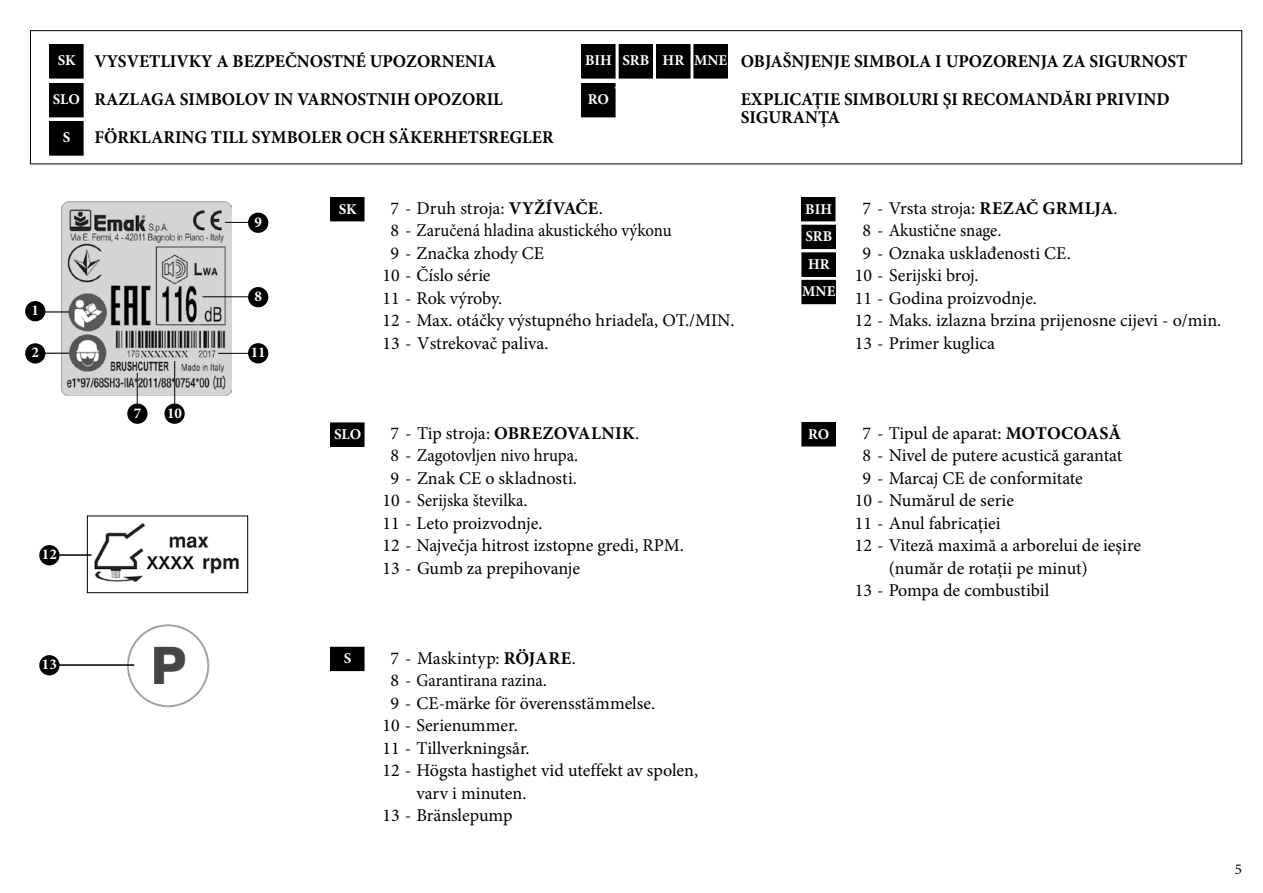
<style>
.page{position:relative;width:1263px;height:893px;background:#fff}
.page>*{position:absolute;margin:0;border:0;box-sizing:border-box;transform-origin:0 0}
.t1{font:18px "Minion Pro";color:#000}
.t2{font:700 18px/37.8px "Minion Pro";color:#000}
.t3{font:700 15px/27.6px "Minion Pro";color:#fff}
.t4{font:15px "Minion Pro";color:#000}
.s1{font-weight:700}
</style>
<div class="page">
<div style="left:582px;top:84px;width:33px;height:33px;background:#000"></div>
<div style="left:581px;top:83px;width:34px;height:34px;border:1px solid #000"></div>
<div style="left:582px;top:45px;width:33px;height:33px;background:#000"></div>
<div style="left:581px;top:44px;width:34px;height:34px;border:1px solid #000"></div>
<div style="left:619px;top:45px;width:33px;height:33px;background:#000"></div>
<div style="left:619px;top:44px;width:34px;height:34px;border:1px solid #000"></div>
<div style="left:657px;top:45px;width:33px;height:33px;background:#000"></div>
<div style="left:656px;top:44px;width:34px;height:34px;border:1px solid #000"></div>
<div style="left:694px;top:45px;width:33px;height:33px;background:#000"></div>
<div style="left:693px;top:44px;width:35px;height:34px;border:1px solid #000"></div>
<div style="left:331px;top:198px;width:33px;height:23px;background:#000"></div>
<div style="left:330px;top:197px;width:34px;height:24px;border:1px solid #000"></div>
<div style="left:331px;top:423px;width:33px;height:23px;background:#000"></div>
<div style="left:330px;top:423px;width:34px;height:24px;border:1px solid #000"></div>
<div style="left:331px;top:647px;width:33px;height:24px;background:#000"></div>
<div style="left:330px;top:647px;width:34px;height:24px;border:1px solid #000"></div>
<div style="left:802px;top:198px;width:33px;height:23px;background:#000"></div>
<div style="left:801px;top:197px;width:34px;height:24px;border:1px solid #000"></div>
<div style="left:802px;top:225px;width:33px;height:24px;background:#000"></div>
<div style="left:801px;top:225px;width:34px;height:24px;border:1px solid #000"></div>
<div style="left:802px;top:253px;width:33px;height:23px;background:#000"></div>
<div style="left:801px;top:252px;width:34px;height:25px;border:1px solid #000"></div>
<div style="left:802px;top:423px;width:33px;height:23px;background:#000"></div>
<div style="left:801px;top:422px;width:34px;height:24px;border:1px solid #000"></div>
<div style="left:30px;top:30px;width:1212px;height:134px;border:1px solid #000"></div>
<div style="left:50px;top:84px;width:33px;height:33px;background:#000"></div>
<div style="left:49px;top:83px;width:35px;height:34px;border:1px solid #000"></div>
<div style="left:50px;top:122px;width:33px;height:33px;background:#000"></div>
<div style="left:49px;top:121px;width:35px;height:35px;border:1px solid #000"></div>
<div style="left:50px;top:45px;width:33px;height:33px;background:#000"></div>
<div style="left:49px;top:44px;width:35px;height:34px;border:1px solid #000"></div>
<hr style="left:614px;top:87px;width:41px;height:1px;background:#fff">
<div style="left:802px;top:280px;width:33px;height:24px;background:#000"></div>
<div style="left:801px;top:280px;width:34px;height:24px;border:1px solid #000"></div>
<img style="left:91px;top:523px;width:148px;height:59px">
<div style="left:87px;top:516px;width:161px;height:77px;border:1px solid #000"></div>
<div style="left:39px;top:545px;width:21px;height:20px;background:#000;border-radius:50%"></div>
<hr style="left:59px;top:554px;width:32px;height:2px;background:#000">
<img style="left:127px;top:624px;width:83px;height:83px">
<div style="left:39px;top:655px;width:21px;height:20px;background:#000;border-radius:50%"></div>
<hr style="left:59px;top:664px;width:75px;height:2px;background:#000">
<img style="left:61px;top:202px;width:170px;height:193px">
<hr style="left:45px;top:311px;width:24px;height:2px;background:#000">
<svg style="left:45px;top:353px;width:24px;height:1px"></svg>
<svg style="left:225px;top:222px;width:23px;height:1px"></svg>
<hr style="left:202px;top:296px;width:46px;height:1px;background:#000">
<hr style="left:218px;top:353px;width:30px;height:1px;background:#000">
<hr style="left:137px;top:373px;width:1px;height:32px;background:#000">
<hr style="left:174px;top:361px;width:1px;height:44px;background:#000">
<div style="left:25px;top:301px;width:20px;height:20px;background:#000;border-radius:50%"></div>
<div style="left:25px;top:343px;width:20px;height:21px;background:#000;border-radius:50%"></div>
<div style="left:127px;top:404px;width:21px;height:20px;background:#000;border-radius:50%"></div>
<div style="left:164px;top:404px;width:21px;height:20px;background:#000;border-radius:50%"></div>
<div style="left:248px;top:343px;width:20px;height:20px;background:#000;border-radius:50%"></div>
<div style="left:248px;top:287px;width:20px;height:20px;background:#000;border-radius:50%"></div>
<div style="left:248px;top:213px;width:20px;height:20px;background:#000;border-radius:50%"></div>
<p class="t3" style="left:58px;top:46px;width:19px">SK</p>
<p class="t3" style="left:53px;top:85px;width:29px">SLO</p>
<p class="t3" style="left:63px;top:123px;width:9px">S</p>
<p class="t2" style="left:95px;top:42px;width:460px">VYSVETLIVKY A BEZPEČNOSTNÉ UPOZORNENIA<br>RAZLAGA SIMBOLOV IN VARNOSTNIH OPOZORIL<br>FÖRKLARING TILL SYMBOLER OCH SÄKERHETSREGLER</p>
<p class="t3" style="left:585px;top:46px;width:144px">BIH SRB HR MNE</p>
<p class="t3" style="left:588px;top:85px;width:23px">RO</p>
<p class="t2" style="left:741px;top:42px;width:448px">OBJAŠNJENJE SIMBOLA I UPOZORENJA ZA SIGURNOST<br>EXPLICAŢIE SIMBOLURI ŞI RECOMANDĂRI PRIVIND</p>
<p class="t2" style="left:741px;top:98px;width:101px">SIGURANŢA</p>
<p class="t3" style="left:32px;top:296px;width:9px">1</p>
<p class="t3" style="left:32px;top:339px;width:9px">2</p>
<p class="t3" style="left:42px;top:540px;width:16px">12</p>
<p class="t3" style="left:42px;top:650px;width:16px">13</p>
<p class="t3" style="left:134px;top:399px;width:9px">7</p>
<p class="t3" style="left:167px;top:399px;width:16px">10</p>
<p class="t3" style="left:254px;top:208px;width:9px">9</p>
<p class="t3" style="left:254px;top:282px;width:9px">8</p>
<p class="t3" style="left:251px;top:339px;width:16px">11</p>
<p class="t3" style="left:339px;top:195px;width:19px">SK</p>
<p class="t1" style="left:390px;top:196px;width:214px">7 - Druh stroja: <span class="s1">VYŽÍVAČE</span>.</p>
<p class="t1" style="left:390px;top:219px;width:283px">8 - Zaručená hladina akustického výkonu</p>
<p class="t1" style="left:390px;top:241px;width:155px">9 - Značka zhody CE</p>
<p class="t1" style="left:382px;top:264px;width:110px">10 - Číslo série</p>
<p class="t1" style="left:382px;top:286px;width:121px">11 - Rok výroby.</p>
<p class="t1" style="left:382px;top:309px;width:354px">12 - Max. otáčky výstupného hriadeľa, OT./MIN.</p>
<p class="t1" style="left:382px;top:331px;width:167px">13 - Vstrekovač paliva.</p>
<p class="t3" style="left:334px;top:420px;width:29px">SLO</p>
<p class="t1" style="left:390px;top:421px;width:250px">7 - Tip stroja: <span class="s1">OBREZOVALNIK</span>.</p>
<p class="t1" style="left:390px;top:444px;width:189px">8 - Zagotovljen nivo hrupa.</p>
<p class="t1" style="left:390px;top:466px;width:188px">9 - Znak CE o skladnosti.</p>
<p class="t1" style="left:382px;top:489px;width:146px">10 - Serijska številka.</p>
<p class="t1" style="left:382px;top:511px;width:162px">11 - Leto proizvodnje.</p>
<p class="t1" style="left:382px;top:534px;width:303px">12 - Največja hitrost izstopne gredi, RPM.</p>
<p class="t1" style="left:382px;top:556px;width:199px">13 - Gumb za prepihovanje</p>
<p class="t3" style="left:344px;top:644px;width:9px">S</p>
<p class="t1" style="left:390px;top:646px;width:187px">7 - Maskintyp: <span class="s1">RÖJARE</span>.</p>
<p class="t1" style="left:390px;top:669px;width:158px">8 - Garantirana razina.</p>
<p class="t1" style="left:390px;top:691px;width:266px">9 - CE-märke för överensstämmelse.</p>
<p class="t1" style="left:382px;top:714px;width:137px">10 - Serienummer.</p>
<p class="t1" style="left:382px;top:736px;width:149px">11 - Tillverkningsår.</p>
<p class="t1" style="left:382px;top:759px;width:317px">12 - Högsta hastighet vid uteffekt av spolen,</p>
<p class="t1" style="left:416px;top:781px;width:111px">varv i minuten.</p>
<p class="t1" style="left:382px;top:804px;width:131px">13 - Bränslepump</p>
<p class="t3" style="left:805px;top:195px;width:28px">BIH</p>
<p class="t1" style="left:862px;top:196px;width:257px">7 - Vrsta stroja: <span class="s1">REZAČ GRMLJA</span>.</p>
<p class="t1" style="left:862px;top:219px;width:140px">8 - Akustične snage.</p>
<p class="t1" style="left:862px;top:241px;width:210px">9 - Oznaka usklađenosti CE.</p>
<p class="t1" style="left:855px;top:264px;width:125px">10 - Serijski broj.</p>
<p class="t1" style="left:855px;top:286px;width:184px">11 - Godina proizvodnje.</p>
<p class="t1" style="left:855px;top:309px;width:368px">12 - Maks. izlazna brzina prijenosne cijevi - o/min.</p>
<p class="t1" style="left:855px;top:331px;width:142px">13 - Primer kuglica</p>
<p class="t3" style="left:805px;top:222px;width:28px">SRB<br>HR</p>
<p class="t3" style="left:802px;top:278px;width:35px">MNE</p>
<p class="t3" style="left:808px;top:420px;width:23px">RO</p>
<p class="t1" style="left:862px;top:421px;width:260px">7 - Tipul de aparat: <span class="s1">MOTOCOASĂ</span></p>
<p class="t1" style="left:862px;top:444px;width:261px">8 - Nivel de putere acustică garantat</p>
<p class="t1" style="left:862px;top:466px;width:222px">9 - Marcaj CE de conformitate</p>
<p class="t1" style="left:855px;top:489px;width:161px">10 - Numărul de serie</p>
<p class="t1" style="left:855px;top:511px;width:147px">11 - Anul fabricaţiei</p>
<p class="t1" style="left:855px;top:534px;width:288px">12 - Viteză maximă a arborelui de ieşire</p>
<p class="t1" style="left:889px;top:556px;width:201px">(număr de rotaţii pe minut)</p>
<p class="t1" style="left:855px;top:579px;width:196px">13 - Pompa de combustibil</p>
<p class="t4" style="left:1235px;top:859px;width:9px">5</p>
</div>
